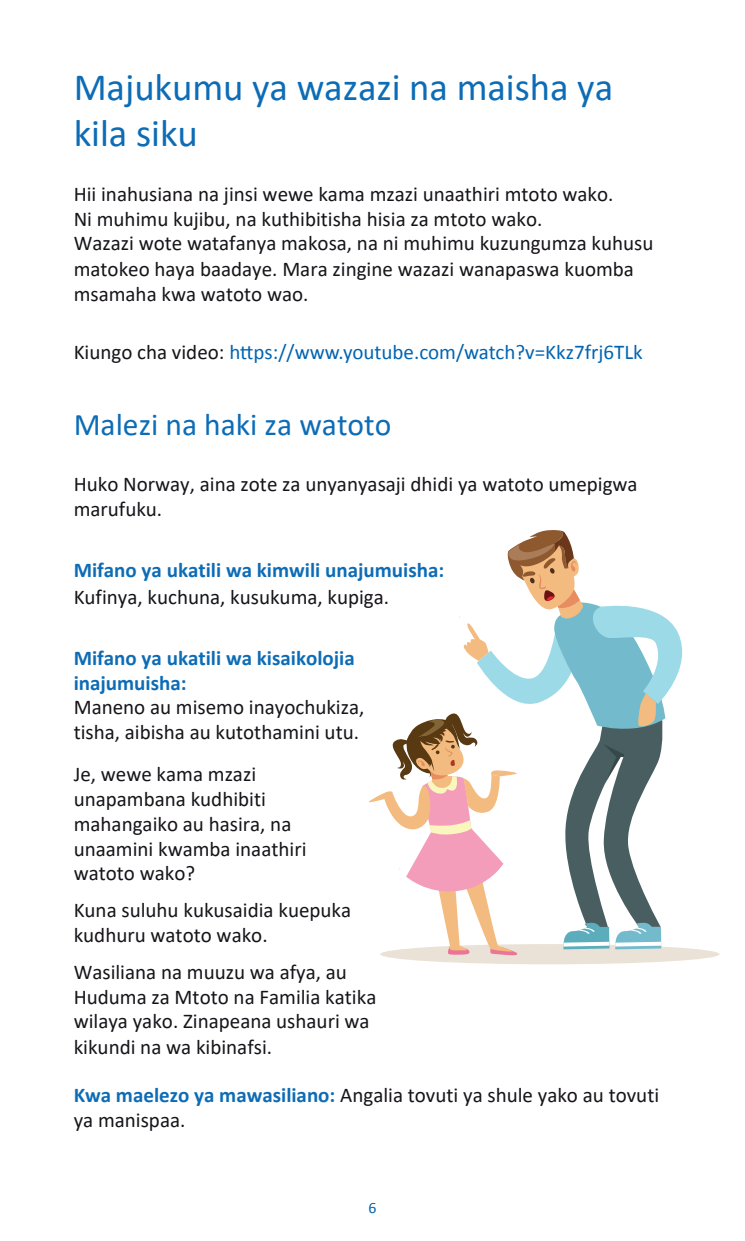
<style>
.page{position:relative;width:745px;height:1241px;background:#fff}
.page>*{position:absolute;margin:0;border:0;box-sizing:border-box;transform-origin:0 0}
.t1{font:38.68px/45.3px "Calibri";color:#0d6cb6}
.t2{font:31.5px "Calibri";color:#0d6cb6}
.t3{font:21px/24.8px "Calibri";color:#171419}
.t4{font:700 21px/24.8px "Calibri";color:#0d6cb6}
.t5{font:21px "Calibri";color:#0164b1}
.t6{font:21px "Calibri";color:#0d6cb6}
.t7{font:15.92px "Calibri";color:#0d6cb6}
.s1{color:#0d6cb6}
.s2{font-weight:700;color:#0d6cb6}
.s3{font-size:15.75px;color:#0164b1}
</style>
<div class="page">
<div style="left:380px;top:943px;width:339px;height:21px;background:#eae2d6;border-radius:50%"></div>
<svg style="left:369px;top:530px;width:332px;height:426px"></svg>
<h1 class="t1" style="left:74px;top:64px;width:540px">Majukumu ya wazazi na maisha ya kila siku</h1>
<p class="t3" style="left:74px;top:181px;width:581px">Hii inahusiana na jinsi wewe kama mzazi unaathiri mtoto wako.<br>Ni muhimu kujibu, na kuthibitisha hisia za mtoto wako.<br>Wazazi wote watafanya makosa, na ni muhimu kuzungumza kuhusu matokeo haya baadaye. Mara zingine wazazi wanapaswa kuomba msamaha kwa watoto wao.</p>
<p class="t3" style="left:74px;top:338px;width:182px">Kiungo cha video: <span class="s1">t</span></p>
<p class="t6" style="left:346px;top:337px;width:302px">youtube.com/watch?v=Kkz7frj6TLk</p>
<p class="t5" style="left:229px;top:337px;width:414px">https://www.youtube.com/watch?v=Kkz7frj6TLk</p>
<h2 class="t2" style="left:74px;top:402px;width:319px">Malezi na haki za watoto</h2>
<p class="t3" style="left:74px;top:471px;width:565px">Huko Norway, aina zote za unyanyasaji dhidi ya watoto umepigwa marufuku.</p>
<p class="t4" style="left:74px;top:557px;width:372px">Mifano ya ukatili wa kimwili unajumuisha:</p>
<p class="t3" style="left:74px;top:584px;width:317px">Kufinya, kuchuna, kusukuma, kupiga.</p>
<p class="t4" style="left:74px;top:645px;width:282px">Mifano ya ukatili wa kisaikolojia inajumuisha:</p>
<p class="t3" style="left:74px;top:694px;width:292px">Maneno au misemo inayochukiza, tisha, aibisha au kutothamini utu.</p>
<p class="t3" style="left:74px;top:760px;width:234px">Je, wewe kama mzazi unapambana kudhibiti mahangaiko au hasira, na unaamini kwamba inaathiri watoto wako?</p>
<p class="t3" style="left:74px;top:896px;width:279px">Kuna suluhu kukusaidia kuepuka kudhuru watoto wako.</p>
<p class="t3" style="left:74px;top:958px;width:304px">Wasiliana na muuzu wa afya, au<br>Huduma za Mtoto na Familia katika wilaya yako. Zinapeana ushauri wa kikundi na wa kibinafsi.</p>
<p class="t3" style="left:74px;top:1082px;width:586px"><span class="s2">Kwa maelezo ya mawasiliano:</span> Angalia tovuti ya shule yako au tovuti ya manispaa.</p>
<p class="t7" style="left:364px;top:1197px;width:14px">6<span class="s3">6</span></p>
</div>
